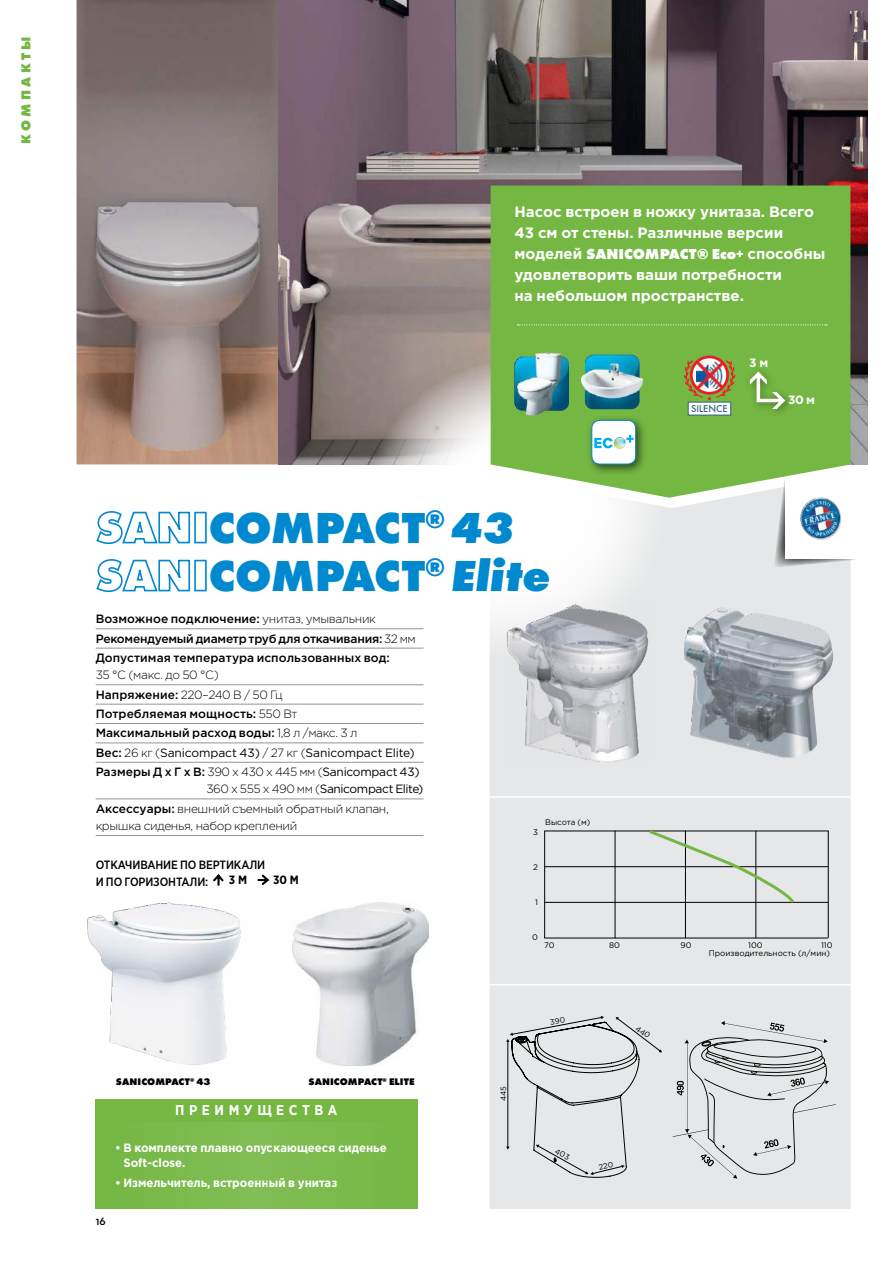
<style>
.page{position:relative;width:893px;height:1263px;background:#fff}
.page>*{position:absolute;margin:0;border:0;box-sizing:border-box;transform-origin:0 0}
.t1{font:800 45px/48px "Futura New";letter-spacing:-.01em;color:#0089cf}
.t2{font:700 15px/21px "Gotham Pro";color:#fff}
.t3{font:800 15px "Futura New";color:#fff}
.t4{font:700 14.25px "Gotham Pro Narrow";letter-spacing:.32em;color:#fff}
.t5{font:800 13.5px "Futura New";letter-spacing:.25em;color:#74b743}
.t6{font:300 12px/19.4px "Gotham Pro";letter-spacing:-.03em;color:#000}
.t7{font:500 12px/19.4px "Gotham Pro";color:#000}
.t8{font:700 12px/14.2px "Gotham Pro";color:#fff;scale:.95 1}
.t9{font:500 12px/17.2px "Gotham Pro Narrow";letter-spacing:-.01em;color:#000}
.t10{font:700 12px "Gotham Pro Narrow";color:#000}
.t11{font:700 12px "Gotham Pro";color:#fff}
.t12{font:600 12px "Neutraface 2 Text";color:#000}
.t13{font:800 9.9px "Futura New";letter-spacing:.01em;color:#000}
.t14{font:500 9.15px "Futura";color:#2f6578}
.t15{font:8.1px/8.4px "Gotham Pro";color:#000}
.t16{font:7.8px "Gotham";color:#000}
.s1{font-family:"Gotham Pro";font-weight:700}
.s2{font-style:italic}
.s3{font-weight:300}
.s4{font-weight:500}
.s5{font-weight:400}
</style>
<div class="page">
<img style="left:77px;top:0;width:296px;height:465px">
<img style="left:87px;top:902px;width:154px;height:163px">
<div style="left:490px;top:497px;width:360px;height:712px;background:#e6e7e8"></div>
<svg style="left:774px;top:497px;width:83px;height:71px"></svg>
<div style="left:785px;top:473px;width:80px;height:86px;background:#fff"></div>
<img style="left:800px;top:497px;width:42px;height:43px">
<div style="left:96px;top:1099px;width:321px;height:110px;background:#7bba4c"></div>
<div style="left:96px;top:1099px;width:321px;height:22px;background:#74b743"></div>
<hr style="left:828px;top:831px;width:1px;height:107px;background:#000">
<hr style="left:544px;top:831px;width:1px;height:107px;background:#000">
<hr style="left:544px;top:902px;width:284px;height:1px;background:#000">
<hr style="left:544px;top:866px;width:284px;height:1px;background:#000">
<hr style="left:544px;top:938px;width:284px;height:1px;background:#000">
<hr style="left:685px;top:831px;width:1px;height:107px;background:#000">
<hr style="left:615px;top:831px;width:1px;height:107px;background:#000">
<hr style="left:756px;top:831px;width:1px;height:107px;background:#000">
<hr style="left:545px;top:831px;width:283px;height:1px;background:#000">
<svg style="left:647px;top:828px;width:150px;height:78px"></svg>
<hr style="left:96px;top:628px;width:327px;height:1px;background:#939598">
<hr style="left:96px;top:648px;width:327px;height:1px;background:#939598">
<hr style="left:96px;top:684px;width:327px;height:1px;background:#939598">
<hr style="left:96px;top:704px;width:327px;height:1px;background:#939598">
<hr style="left:96px;top:723px;width:327px;height:1px;background:#939598">
<hr style="left:96px;top:743px;width:327px;height:1px;background:#939598">
<hr style="left:96px;top:762px;width:327px;height:1px;background:#939598">
<hr style="left:96px;top:799px;width:327px;height:1px;background:#939598">
<hr style="left:96px;top:835px;width:327px;height:1px;background:#939598">
<svg style="left:213px;top:874px;width:11px;height:12px"></svg>
<svg style="left:257px;top:874px;width:12px;height:11px"></svg>
<img style="left:684px;top:607px;width:149px;height:151px">
<div style="left:673px;top:1006px;width:163px;height:175px;background:#e6e7e8"></div>
<svg style="left:673px;top:1021px;width:163px;height:157px"></svg>
<img style="left:293px;top:903px;width:135px;height:162px">
<hr style="left:488px;top:984px;width:364px;height:1px;background:#fff">
<hr style="left:488px;top:796px;width:364px;height:2px;background:#fff">
<img style="left:279px;top:0;width:588px;height:464px">
<svg style="left:366px;top:360px;width:298px;height:299px"></svg>
<svg style="left:96px;top:511px;width:95px;height:34px"></svg>
<div style="left:194px;top:512px;width:13px;height:31px;border:2px solid #0089cf"></div>
<svg style="left:96px;top:559px;width:95px;height:34px"></svg>
<div style="left:194px;top:560px;width:13px;height:31px;border:2px solid #0089cf"></div>
<div style="left:491px;top:185px;width:359px;height:312px;background:#74b743"></div>
<div style="left:586px;top:414px;width:61px;height:61px;background:#000;opacity:.6"></div>
<div style="left:592px;top:420px;width:44px;height:44px;background:#fff;border-radius:8px"></div>
<div style="left:591px;top:420px;width:45px;height:44px;border:1px solid #0089cf;border-radius:8px"></div>
<svg style="left:594px;top:435px;width:40px;height:14px"></svg>
<svg style="left:517px;top:324px;width:310px;height:1px"></svg>
<div style="left:743px;top:366px;width:51px;height:52px;background:#74b743"></div>
<svg style="left:750px;top:371px;width:35px;height:38px"></svg>
<img style="left:685px;top:355px;width:50px;height:46px">
<div style="left:688px;top:402px;width:43px;height:13px;background:#fff"></div>
<img style="left:514px;top:353px;width:55px;height:62px">
<img style="left:581px;top:355px;width:62px;height:54px">
<img style="left:504px;top:600px;width:149px;height:165px">
<svg style="left:506px;top:1016px;width:156px;height:162px"></svg>
<p class="t5" style="left:17px;top:144px;width:109px;rotate:-90deg">КОМПАКТЫ</p>
<p class="t2" style="left:514px;top:201px;width:301px">Насос встроен в ножку унитаза. Всего<br>43 см от стены. Различные версии</p>
<p class="t3" style="left:514px;top:244px;width:312px"><span class="s1">моделей</span> SANICOMPACT® Eco+ <span class="s1">способны</span></p>
<p class="t2" style="left:514px;top:264px;width:269px">удовлетворить ваши потребности на небольшом пространстве.</p>
<h1 class="t1" style="left:209px;top:503px;width:343px">COMPACT<sup>®</sup> <span class="s2">43<br></span>COMPACT<sup>®</sup> <span class="s2">Elite</span></h1>
<p class="t7" style="left:96px;top:609px;width:322px">Возможное подключение: <span class="s3">унитаз, умывальник<br></span>Рекомендуемый диаметр труб для откачивания: <span class="s3">32 мм<br></span>Допустимая температура использованных вод:</p>
<p class="t6" style="left:96px;top:665px;width:326px">35 °С (макс. до 50 °С)<br><span class="s4">Напряжение:</span> 220–240 В / 50 Гц<br><span class="s4">Потребляемая мощность:</span> 550 Вт<br><span class="s4">Максимальный расход воды:</span> 1,8 л /макс. 3 л<br><span class="s4">Вес:</span> 26 кг (<span class="s5">Sanicompact 43)</span> / 27 кг (<span class="s5">Sanicompact Elite)<br></span><span class="s4">Размеры Д х Г x В:</span> 390 x 430 x 445 мм (<span class="s5">Sanicompact 43)</span></p>
<p class="t6" style="left:96px;top:780px;width:329px;text-indent:111px">360 x 555 x 490 мм (<span class="s5">Sanicompact Elite)<br></span><span class="s4">Аксессуары:</span> внешний съемный обратный клапан,</p>
<p class="t6" style="left:96px;top:816px;width:203px">крышка сиденья, набор креплений</p>
<p class="t9" style="left:96px;top:856px;width:171px">ОТКАЧИВАНИЕ ПО ВЕРТИКАЛИ<br>И ПО ГОРИЗОНТАЛИ:</p>
<p class="t10" style="left:229px;top:873px;width:20px">3 M</p>
<p class="t10" style="left:273px;top:873px;width:27px">30 M</p>
<p class="t15" style="left:533px;top:827px;width:6px">3</p>
<p class="t15" style="left:533px;top:862px;width:6px">2</p>
<p class="t15" style="left:535px;top:897px;width:4px">1</p>
<p class="t15" style="left:532px;top:932px;width:7px">0</p>
<p class="t15" style="left:545px;top:818px;width:47px">Высота (м)</p>
<p class="t14" style="left:691px;top:403px;width:38px">SILENCE</p>
<p class="t11" style="left:749px;top:356px;width:21px">3 м</p>
<p class="t11" style="left:788px;top:393px;width:28px">30 м</p>
<p class="t13" style="left:116px;top:1076px;width:96px">SANICOMPACT<sup>®</sup> 43</p>
<p class="t13" style="left:308px;top:1076px;width:108px">SANICOMPACT<sup>®</sup> ELITE</p>
<p class="t4" style="left:175px;top:1102px;width:164px">ПРЕИМУЩЕСТВА</p>
<p class="t8" style="left:123px;top:1141px;width:279px;text-indent:-8px">• В комплекте плавно опускающееся сиденье<br>Soft-close.</p>
<p class="t8" style="left:115px;top:1175px;width:236px">• Измельчитель, встроенный в унитаз</p>
<p class="t12" style="left:96px;top:1213px;width:11px">16</p>
<p class="t15" style="left:544px;top:940px;width:12px">70</p>
<p class="t15" style="left:609px;top:940px;width:12px">80</p>
<p class="t15" style="left:681px;top:940px;width:13px">90</p>
<p class="t15" style="left:748px;top:940px;width:16px">100</p>
<p class="t15" style="left:709px;top:940px;width:125px;text-indent:112px">110<br>Производительность (л/мин)</p>
<p class="t16" style="left:499px;top:1101px;width:17px;rotate:-90deg">445</p>
</div>
